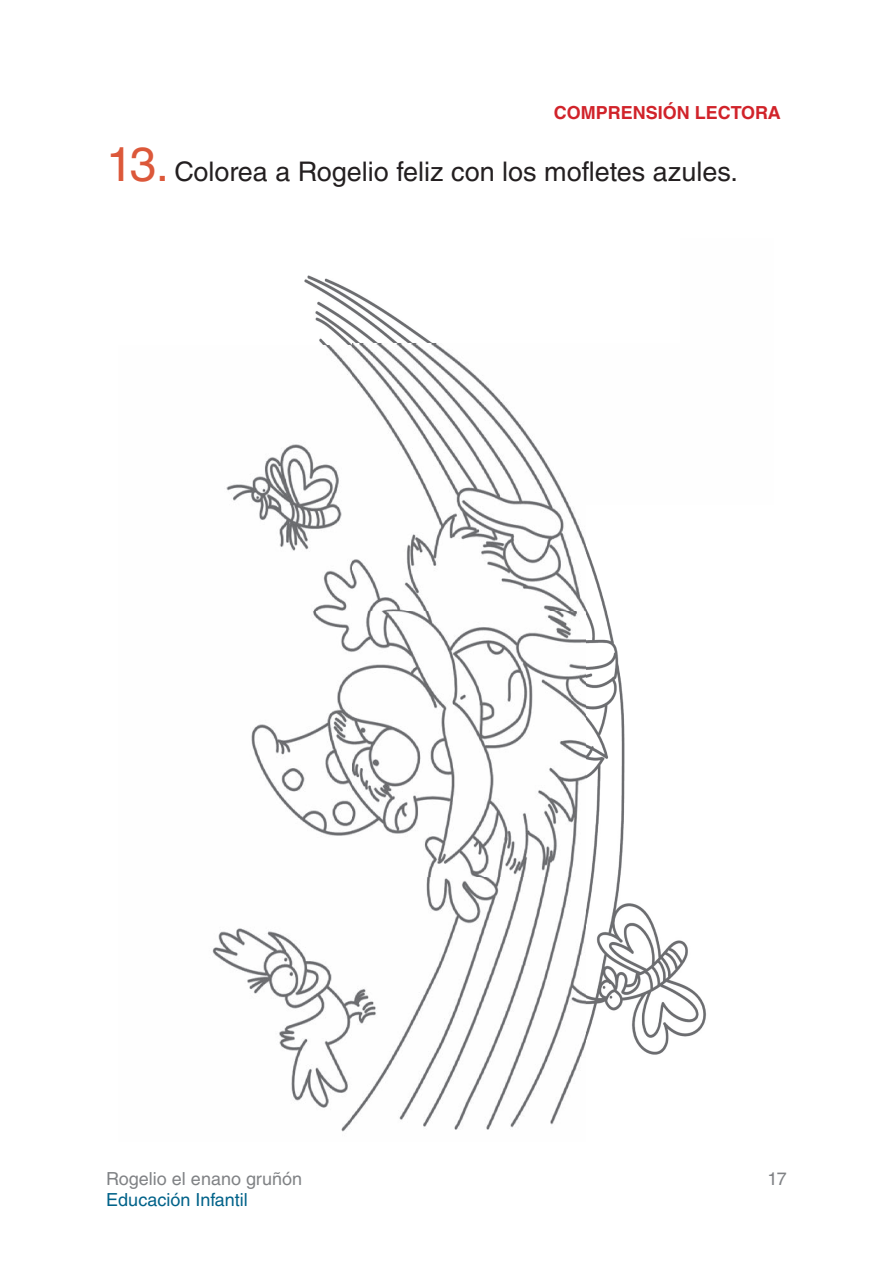
<style>
.page{position:relative;width:893px;height:1263px;background:#fff}
.page>*{position:absolute;margin:0;border:0;box-sizing:border-box;transform-origin:0 0}
.t1{font:27px "Helvetica LT Std";color:#231f20}
.t2{font:18px "Helvetica LT Std";color:#808285}
.t3{font:700 18px "Helvetica LT Std";color:#d1232a}
.t4{font:18px "Helvetica LT Std";color:#006289}
.s1{font-size:48px;color:#dc583a}
</style>
<div class="page">
<img style="left:212px;top:275px;width:494px;height:857px">
<p class="t3" style="left:554px;top:102px;width:228px">COMPRENSIÓN LECTORA</p>
<p class="t1" style="left:106px;top:156px;width:633px"><span class="s1">13.</span> Colorea a Rogelio feliz con los mofletes azules.</p>
<p class="t2" style="left:106px;top:1168px;width:197px">Rogelio el enano gruñón</p>
<p class="t4" style="left:106px;top:1190px;width:143px">Educación Infantil</p>
<p class="t2" style="left:767px;top:1168px;width:21px">17</p>
</div>
